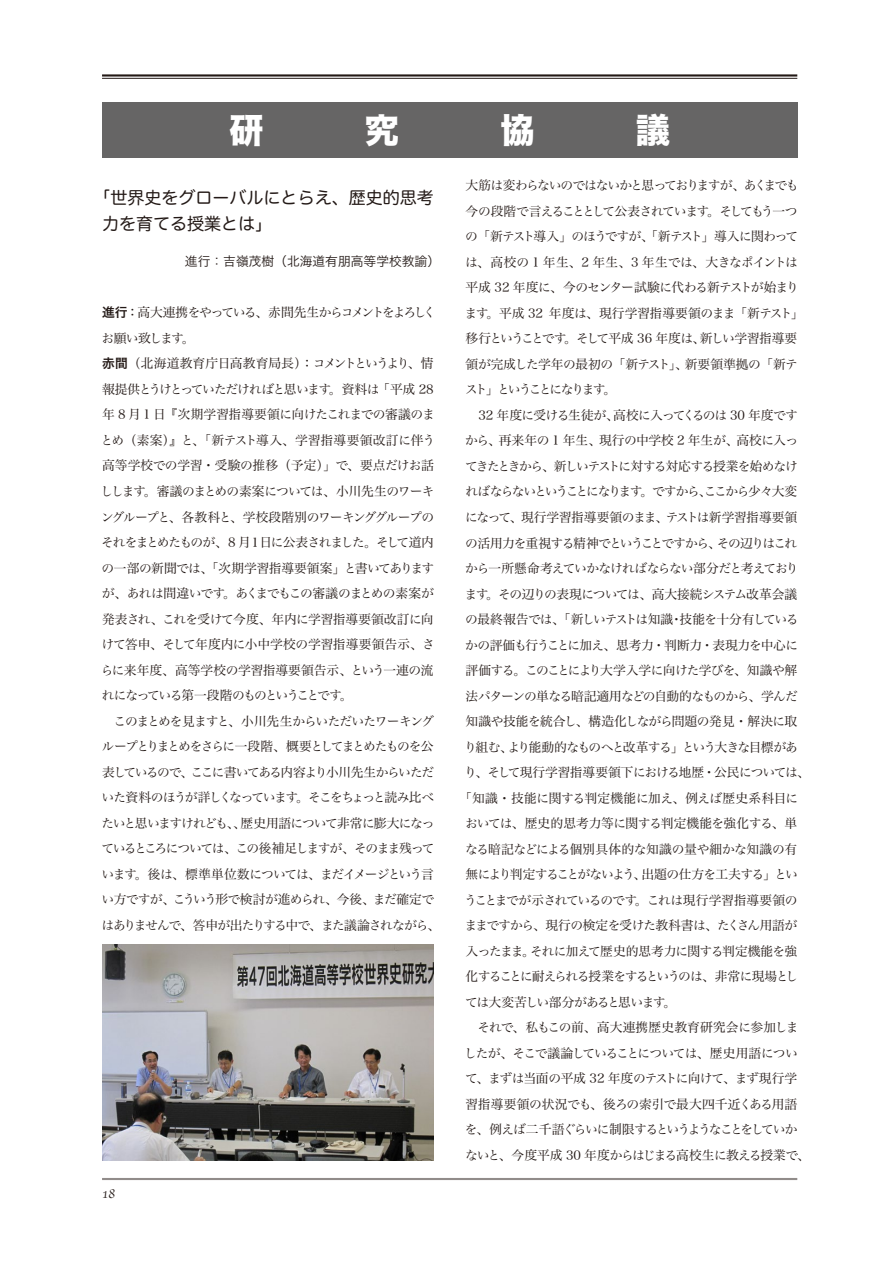
<style>
.page{position:relative;width:893px;height:1263px;background:#fff}
.page>*{position:absolute;margin:0;border:0;box-sizing:border-box;transform-origin:0 0}
.t1{font:34.05px "Hira Kaku Std N W8";color:#fff}
.t2{font:16.95px/25.5px "Hira Maru Pro N W4";color:#231916}
.t3{font:13.8px "Apple Chancery";color:#231916}
.講演本文{font:12.75px/25.5px "Hira Min Pro N W3";letter-spacing:-.065em;color:#231916}
.質疑応答{font:12.75px/25.5px "Hira Min Pro N W3";letter-spacing:-.09em;color:#231916;text-align:justify}
.講演本文-2{font:12.75px/25.5px "Hira Min Pro N W3";letter-spacing:-.1em;color:#231916;text-align:center}
.講演本文-3{font:12.75px "Hira Min Pro N W3";letter-spacing:-.035em;color:#231916}
.講演本文-4{font:12.75px "Hira Min Pro N W3";letter-spacing:-.11em;color:#231916}
.講演本文-5{font:12.75px "Hira Min Pro N W3";letter-spacing:-.02em;color:#231916}
.質疑応答-2{font:12.75px/25.5px "Hira Min Pro N W3";letter-spacing:-.11em;color:#231916}
.講演本文-6{font:12.75px "Hira Min Pro N W3";letter-spacing:-.125em;color:#231916}
.講演本文-7{font:12.75px "Hira Min Pro N W3";letter-spacing:-.045em;color:#231916}
.講演本文-8{font:12.75px "Hira Min Pro N W3";letter-spacing:-.025em;color:#231916}
.t4{font:12.75px "Hira Kaku Pro N W3";color:#231916}
.講演本文-9{font:12.75px "Hira Min Pro N W3";letter-spacing:-.085em;color:#231916}
.s1{font-family:"Hira Kaku Pro N W6"}
</style>
<div class="page">
<hr style="left:102px;top:74px;width:695px;height:3px;background:#231916">
<hr style="left:102px;top:78px;width:695px;height:1px;background:#231916">
<hr style="left:102px;top:1178px;width:695px;height:2px;background:#231916">
<div style="left:102px;top:102px;width:695px;height:55px;background:#666565"></div>
<img style="left:102px;top:944px;width:332px;height:217px">
<p class="t1" style="left:230px;top:111px;width:36px">研</p>
<p class="t1" style="left:365px;top:111px;width:36px">究</p>
<p class="t1" style="left:500px;top:111px;width:36px">協</p>
<p class="t1" style="left:636px;top:111px;width:36px">議</p>
<p class="t2" style="left:102px;top:184px;width:333px;text-indent:-9px">「世界史をグローバルにとらえ、歴史的思考力を育てる授業とは」</p>
<p class="t4" style="left:185px;top:250px;width:257px">進行：吉嶺茂樹（北海道有朋高等学校教諭）</p>
<p class="質疑応答-2" style="left:102px;top:299px;width:336px"><span class="s1">進行</span>：高大連携をやっている、赤間先生からコメントをよろしくお願い致します。</p>
<p class="質疑応答" style="left:100px;top:350px;width:336px"><span class="s1">赤間</span>（北海道教育庁日高教育局長）：コメントというより、情報提供とうけとっていただければと思います。資料は「平成 28年 8 月 1 日『次期学習指導要領に向けたこれまでの審議のまとめ（素案）』と、「新テスト導入、学習指導要領改訂に伴う高等学校での学習・受験の推移（予定）」で、要点だけお話しします。審議のまとめの素案については、小川先生のワーキングループと、各教科と、学校段階別のワーキンググループのそれをまとめたものが、8 月１日に公表されました。そして道内の一部の新聞では、「次期学習指導要領案」と書いてありますが、あれは間違いです。あくまでもこの審議のまとめの素案が発表され、これを受けて今度、年内に学習指導要領改訂に向けて答申、そして年度内に小中学校の学習指導要領告示、さらに来年度、高等学校の学習指導要領告示、という一連の流れになっている第一段階のものということです。</p>
<p class="講演本文-2" style="left:101px;top:707px;width:340px">このまとめを見ますと、小川先生からいただいたワーキング<br>ループとりまとめをさらに一段階、概要としてまとめたものを公表しているので、ここに書いてある内容より小川先生からいただいた資料のほうが詳しくなっています。そこをちょっと読み比べたいと思いますけれども、、歴史用語について非常に膨大になっているところについては、この後補足しますが、そのまま残っています。後は、標準単位数については、まだイメージという言い方ですが、こういう形で検討が進められ、今後、まだ確定ではありませんで、答申が出たりする中で、また議論されながら、</p>
<p class="t3" style="left:102px;top:1182px;width:15px">18</p>
<p class="講演本文" style="left:465px;top:172px;width:341px">大筋は変わらないのではないかと思っておりますが、あくまでも今の段階で言えることとして公表されています。そしてもう一つの「新テスト導入」のほうですが、「新テスト」導入に関わっては、高校の 1 年生、2 年生、3 年生では、大きなポイントは平成 32 年度に、今のセンター試験に代わる新テストが始まります。平成 32 年度は、現行学習指導要領のまま「新テスト」移行ということです。そして平成 36 年度は、新しい学習指導要領が完成した学年の最初の「新テスト」、新要領準拠の「新テスト」ということになります。</p>
<p class="講演本文" style="left:478px;top:401px;width:321px">32 年度に受ける生徒が、高校に入ってくるのは 30 年度です</p>
<p class="講演本文-8" style="left:465px;top:430px;width:334px">から、再来年の 1 年生、現行の中学校 2 年生が、高校に入っ</p>
<p class="講演本文-2" style="left:465px;top:452px;width:334px">てきたときから、新しいテストに対する対応する授業を始めなけ</p>
<p class="講演本文-6" style="left:465px;top:481px;width:333px">ればならないということになります。ですから、ここから少々大変</p>
<p class="講演本文-3" style="left:465px;top:506px;width:334px">になって、現行学習指導要領のまま、テストは新学習指導要領</p>
<p class="講演本文-2" style="left:465px;top:529px;width:334px">の活用力を重視する精神でということですから、その辺りはこれ</p>
<p class="講演本文" style="left:465px;top:554px;width:335px">から一所懸命考えていかなければならない部分だと考えており</p>
<p class="講演本文" style="left:465px;top:580px;width:334px">ます。その辺りの表現については、高大接続システム改革会議</p>
<p class="講演本文" style="left:465px;top:605px;width:335px">の最終報告では、「新しいテストは知識・技能を十分有している</p>
<p class="講演本文" style="left:465px;top:631px;width:334px">かの評価も行うことに加え、思考力・判断力・表現力を中心に</p>
<p class="講演本文" style="left:466px;top:656px;width:333px">評価する。このことにより大学入学に向けた学びを、知識や解</p>
<p class="講演本文" style="left:466px;top:682px;width:334px">法パターンの単なる暗記適用などの自動的なものから、学んだ</p>
<p class="講演本文-3" style="left:466px;top:710px;width:333px">知識や技能を統合し、構造化しながら問題の発見・解決に取</p>
<p class="講演本文-4" style="left:464px;top:736px;width:335px">り組む、より能動的なものへと改革する」という大きな目標があ</p>
<p class="講演本文-7" style="left:464px;top:761px;width:347px">り、そして現行学習指導要領下における地歴・公民については、</p>
<p class="講演本文-5" style="left:459px;top:787px;width:340px">「知識・技能に関する判定機能に加え、例えば歴史系科目に</p>
<p class="講演本文-3" style="left:465px;top:812px;width:334px">おいては、歴史的思考力等に関する判定機能を強化する、単</p>
<p class="講演本文-5" style="left:465px;top:838px;width:334px">なる暗記などによる個別具体的な知識の量や細かな知識の有</p>
<p class="講演本文" style="left:466px;top:860px;width:334px">無により判定することがないよう、出題の仕方を工夫する」とい</p>
<p class="講演本文" style="left:464px;top:886px;width:335px">うことまでが示されているのです。これは現行学習指導要領の</p>
<p class="講演本文" style="left:465px;top:911px;width:334px">ままですから、現行の検定を受けた教科書は、たくさん用語が</p>
<p class="講演本文" style="left:466px;top:937px;width:333px">入ったまま。それに加えて歴史的思考力に関する判定機能を強</p>
<p class="講演本文-4" style="left:466px;top:965px;width:334px">化することに耐えられる授業をするというのは、非常に現場とし</p>
<p class="講演本文-9" style="left:465px;top:991px;width:213px">ては大変苦しい部分があると思います。</p>
<p class="講演本文" style="left:464px;top:1013px;width:347px;text-indent:13px">それで、私もこの前、高大連携歴史教育研究会に参加しましたが、そこで議論していることについては、歴史用語について、まずは当面の平成 32 年度のテストに向けて、まず現行学習指導要領の状況でも、後ろの索引で最大四千近くある用語を、例えば二千語ぐらいに制限するというようなことをしていかないと、今度平成 30 年度からはじまる高校生に教える授業で、</p>
</div>
